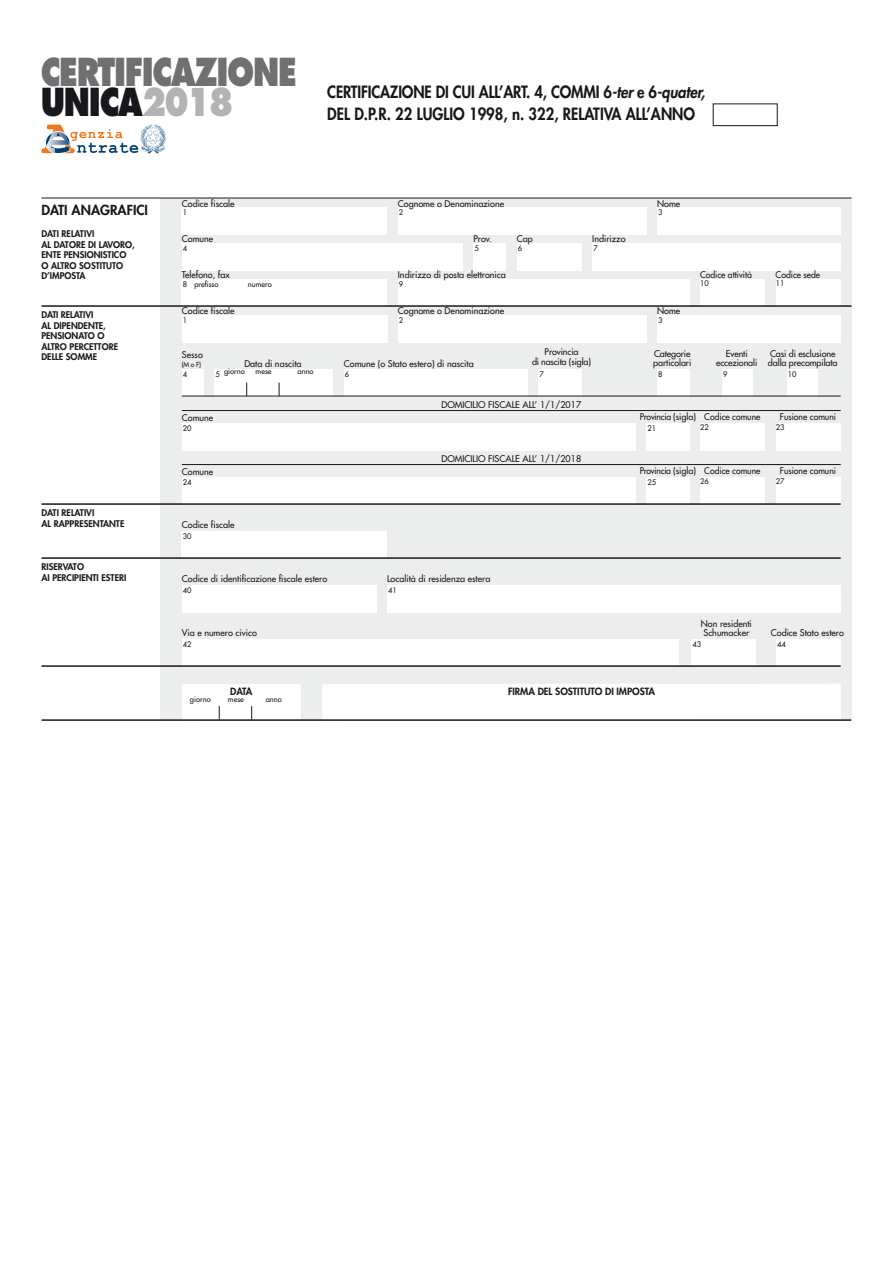
<style>
.page{position:relative;width:893px;height:1263px;background:#fff}
.page>*{position:absolute;margin:0;border:0;box-sizing:border-box;transform-origin:0 0}
.t1{font:800 37.5px/30px "Futura";letter-spacing:-.04em;color:#6f7072;scale:.8 1}
.t2{font:800 16.5px/22.5px "Futura";letter-spacing:-.01em;color:#1a171c;scale:.9 1}
.t3{font:800 13.5px "Futura";color:#1a171c}
.t4{font:800 9.75px "Futura";letter-spacing:-.005em;color:#1a171c}
.t5{font:9px/9px "Futura";color:#1a171c}
.t6{font:800 9px/10.5px "Futura";color:#1a171c}
.t7{font:9px "Futura";color:#1a171c;scale:.96 1}
.t8{font:9px "Futura";letter-spacing:-.03em;color:#1a171c;scale:.96 1}
.t9{font:7.5px "Futura";color:#1a171c}
.t10{font:6.75px "Futura";color:#1a171c}
.s1{color:#1a171c}
.s2{color:#b1b3b4}
.s3{font-style:italic}
</style>
<div class="page">
<div style="left:160px;top:198px;width:691px;height:522px;background:#eceded"></div>
<div style="left:182px;top:207px;width:205px;height:27px;background:#fff"></div>
<div style="left:398px;top:207px;width:248px;height:27px;background:#fff"></div>
<div style="left:657px;top:207px;width:184px;height:27px;background:#fff"></div>
<div style="left:713px;top:104px;width:65px;height:22px;border:1px solid #1a171c"></div>
<div style="left:182px;top:315px;width:205px;height:27px;background:#fff"></div>
<div style="left:398px;top:315px;width:248px;height:27px;background:#fff"></div>
<div style="left:657px;top:315px;width:184px;height:27px;background:#fff"></div>
<div style="left:344px;top:369px;width:183px;height:27px;background:#fff"></div>
<div style="left:182px;top:369px;width:21px;height:27px;background:#fff"></div>
<div style="left:538px;top:369px;width:43px;height:27px;background:#fff"></div>
<div style="left:787px;top:369px;width:30px;height:27px;background:#fff"></div>
<div style="left:214px;top:369px;width:119px;height:27px;background:#fff"></div>
<svg style="left:246px;top:383px;width:1px;height:13px"></svg>
<svg style="left:279px;top:383px;width:1px;height:13px"></svg>
<div style="left:722px;top:369px;width:30px;height:27px;background:#fff"></div>
<div style="left:657px;top:369px;width:32px;height:27px;background:#fff"></div>
<div style="left:182px;top:531px;width:205px;height:27px;background:#fff"></div>
<div style="left:182px;top:243px;width:281px;height:27px;background:#fff"></div>
<div style="left:473px;top:243px;width:33px;height:27px;background:#fff"></div>
<div style="left:592px;top:243px;width:249px;height:27px;background:#fff"></div>
<div style="left:517px;top:243px;width:65px;height:27px;background:#fff"></div>
<div style="left:182px;top:279px;width:205px;height:27px;background:#fff"></div>
<div style="left:398px;top:279px;width:291px;height:27px;background:#fff"></div>
<div style="left:700px;top:279px;width:65px;height:27px;background:#fff"></div>
<div style="left:776px;top:279px;width:65px;height:27px;background:#fff"></div>
<div style="left:322px;top:684px;width:519px;height:36px;background:#fff"></div>
<div style="left:182px;top:684px;width:119px;height:36px;background:#fff"></div>
<svg style="left:219px;top:706px;width:1px;height:13px"></svg>
<svg style="left:251px;top:706px;width:1px;height:13px"></svg>
<div style="left:182px;top:585px;width:194px;height:27px;background:#fff"></div>
<div style="left:387px;top:585px;width:454px;height:27px;background:#fff"></div>
<div style="left:182px;top:639px;width:497px;height:27px;background:#fff"></div>
<div style="left:776px;top:639px;width:65px;height:27px;background:#fff"></div>
<div style="left:691px;top:639px;width:65px;height:27px;background:#fff"></div>
<hr style="left:41px;top:557px;width:800px;height:2px;background:#1a171c">
<hr style="left:41px;top:665px;width:800px;height:2px;background:#1a171c">
<hr style="left:41px;top:719px;width:810px;height:2px;background:#1a171c">
<hr style="left:41px;top:305px;width:810px;height:2px;background:#1a171c">
<hr style="left:41px;top:198px;width:810px;height:1px;background:#1a171c">
<hr style="left:182px;top:396px;width:659px;height:1px;background:#1a171c">
<div style="left:182px;top:477px;width:453px;height:27px;background:#fff"></div>
<div style="left:646px;top:477px;width:43px;height:27px;background:#fff"></div>
<div style="left:700px;top:477px;width:65px;height:27px;background:#fff"></div>
<div style="left:776px;top:477px;width:65px;height:27px;background:#fff"></div>
<hr style="left:182px;top:464px;width:659px;height:1px;background:#1a171c">
<hr style="left:41px;top:503px;width:800px;height:2px;background:#1a171c">
<div style="left:182px;top:423px;width:453px;height:27px;background:#fff"></div>
<div style="left:646px;top:423px;width:44px;height:27px;background:#fff"></div>
<div style="left:700px;top:423px;width:65px;height:27px;background:#fff"></div>
<div style="left:776px;top:423px;width:65px;height:27px;background:#fff"></div>
<hr style="left:182px;top:410px;width:659px;height:1px;background:#1a171c">
<svg style="left:41px;top:124px;width:125px;height:30px"></svg>
<h1 class="t1" style="left:41px;top:60px;width:321px">CERTIFICAZIONE<br><span class="s1">UNICA</span><span class="s2">2018</span></h1>
<h2 class="t2" style="left:327px;top:82px;width:424px">CERTIFICAZIONE DI CUI ALL’ART. 4, COMMI 6<span class="s3">-ter</span>e 6<span class="s3">-quater,<br></span>DEL D.P.R. 22 LUGLIO 1998, n. 322, RELATIVA ALL’ANNO</h2>
<h3 class="t3" style="left:41px;top:203px;width:108px">DATI ANAGRAFICI</h3>
<p class="t6" style="left:41px;top:229px;width:95px">DATI RELATIVI<br>AL DATORE DI LAVORO,<br>ENTE PENSIONISTICO<br>O ALTRO SOSTITUTO<br>D’IMPOSTA</p>
<p class="t6" style="left:41px;top:310px;width:78px">DATI RELATIVI<br>AL DIPENDENTE,<br>PENSIONATO O<br>ALTRO PERCETTORE<br>DELLE SOMME</p>
<p class="t6" style="left:41px;top:508px;width:84px">DATI RELATIVI<br>AL RAPPRESENTANTE</p>
<p class="t6" style="left:41px;top:562px;width:86px">RISERVATO<br>AI PERCIPIENTI ESTERI</p>
<p class="t5" style="left:182px;top:200px;width:54px">Codice fiscale</p>
<p class="t5" style="left:398px;top:200px;width:108px">Cognome o Denominazione</p>
<p class="t9" style="left:183px;top:208px;width:6px">1</p>
<p class="t9" style="left:399px;top:208px;width:6px">2</p>
<p class="t5" style="left:657px;top:200px;width:25px">Nome</p>
<p class="t9" style="left:658px;top:208px;width:6px">3</p>
<p class="t5" style="left:473px;top:235px;width:20px">Prov.</p>
<p class="t5" style="left:517px;top:235px;width:17px">Cap</p>
<p class="t5" style="left:592px;top:235px;width:35px">Indirizzo</p>
<p class="t5" style="left:398px;top:271px;width:109px">Indirizzo di posta elettronica</p>
<p class="t5" style="left:182px;top:235px;width:33px">Comune</p>
<p class="t5" style="left:182px;top:271px;width:49px">Telefono, fax</p>
<p class="t9" style="left:183px;top:244px;width:6px">4</p>
<p class="t9" style="left:475px;top:244px;width:6px">5</p>
<p class="t9" style="left:518px;top:244px;width:6px">6</p>
<p class="t9" style="left:593px;top:244px;width:6px">7</p>
<p class="t9" style="left:183px;top:280px;width:6px">8</p>
<p class="t9" style="left:399px;top:280px;width:6px">9</p>
<p class="t9" style="left:194px;top:280px;width:26px">prefisso</p>
<p class="t9" style="left:248px;top:280px;width:25px">numero</p>
<p class="t7" style="left:700px;top:270px;width:56px">Codice attività</p>
<p class="t9" style="left:700px;top:279px;width:10px">10</p>
<p class="t7" style="left:776px;top:270px;width:48px">Codice sede</p>
<p class="t9" style="left:776px;top:279px;width:10px">11</p>
<p class="t5" style="left:182px;top:307px;width:54px">Codice fiscale</p>
<p class="t9" style="left:183px;top:316px;width:6px">1</p>
<p class="t5" style="left:398px;top:307px;width:108px">Cognome o Denominazione</p>
<p class="t9" style="left:399px;top:316px;width:6px">2</p>
<p class="t5" style="left:657px;top:307px;width:25px">Nome</p>
<p class="t9" style="left:658px;top:316px;width:6px">3</p>
<p class="t5" style="left:182px;top:351px;width:22px">Sesso</p>
<p class="t10" style="left:182px;top:361px;width:21px">(M o F)</p>
<p class="t9" style="left:183px;top:370px;width:6px">4</p>
<p class="t5" style="left:532px;top:347px;width:61px;line-height:10.5px;text-align:center">Provincia<br>di nascita (sigla)</p>
<p class="t5" style="left:244px;top:360px;width:59px">Data di nascita</p>
<p class="t5" style="left:768px;top:350px;width:71px">Casi di esclusione dalla precompilata</p>
<p class="t9" style="left:723px;top:370px;width:6px">9</p>
<p class="t5" style="left:716px;top:350px;width:43px;text-align:center">Eventi eccezionali</p>
<p class="t5" style="left:653px;top:350px;width:40px">Categorie particolari</p>
<p class="t5" style="left:344px;top:360px;width:131px">Comune (o Stato estero) di nascita</p>
<p class="t9" style="left:215px;top:368px;width:31px">5 giorno</p>
<p class="t9" style="left:256px;top:368px;width:17px">mese</p>
<p class="t9" style="left:298px;top:368px;width:18px">anno</p>
<p class="t9" style="left:539px;top:370px;width:6px">7</p>
<p class="t9" style="left:788px;top:370px;width:10px">10</p>
<p class="t9" style="left:345px;top:370px;width:6px">6</p>
<p class="t9" style="left:658px;top:370px;width:6px">8</p>
<p class="t5" style="left:441px;top:401px;width:141px">DOMICILIO FISCALE ALL’ 1/1/2017</p>
<p class="t5" style="left:182px;top:414px;width:33px">Comune</p>
<p class="t9" style="left:183px;top:424px;width:10px">20</p>
<p class="t8" style="left:640px;top:412px;width:60px">Provincia (sigla)</p>
<p class="t7" style="left:704px;top:412px;width:60px">Codice comune</p>
<p class="t9" style="left:700px;top:423px;width:10px">22</p>
<p class="t9" style="left:647px;top:424px;width:10px">21</p>
<p class="t7" style="left:780px;top:412px;width:60px">Fusione comuni</p>
<p class="t9" style="left:776px;top:423px;width:10px">23</p>
<p class="t5" style="left:441px;top:455px;width:141px">DOMICILIO FISCALE ALL’ 1/1/2018</p>
<p class="t5" style="left:182px;top:468px;width:33px">Comune</p>
<p class="t9" style="left:183px;top:478px;width:10px">24</p>
<p class="t8" style="left:640px;top:466px;width:60px">Provincia (sigla)</p>
<p class="t7" style="left:704px;top:466px;width:60px">Codice comune</p>
<p class="t9" style="left:700px;top:477px;width:10px">26</p>
<p class="t9" style="left:647px;top:478px;width:10px">25</p>
<p class="t7" style="left:780px;top:466px;width:60px">Fusione comuni</p>
<p class="t9" style="left:776px;top:477px;width:10px">27</p>
<p class="t5" style="left:182px;top:520px;width:54px">Codice fiscale</p>
<p class="t9" style="left:183px;top:532px;width:10px">30</p>
<p class="t5" style="left:182px;top:575px;width:147px">Codice di identificazione fiscale estero</p>
<p class="t5" style="left:387px;top:575px;width:105px">Località di residenza estera</p>
<p class="t9" style="left:183px;top:586px;width:10px">40</p>
<p class="t9" style="left:388px;top:586px;width:10px">41</p>
<p class="t5" style="left:182px;top:629px;width:77px">Via e numero civico</p>
<p class="t5" style="left:701px;top:620px;width:53px">Non residenti<br>Schumacker</p>
<p class="t5" style="left:771px;top:629px;width:75px">Codice Stato estero</p>
<p class="t9" style="left:183px;top:640px;width:10px">42</p>
<p class="t9" style="left:692px;top:640px;width:10px">43</p>
<p class="t9" style="left:777px;top:640px;width:10px">44</p>
<p class="t4" style="left:230px;top:686px;width:24px">DATA</p>
<p class="t9" style="left:190px;top:695px;width:22px">giorno</p>
<p class="t9" style="left:228px;top:695px;width:17px">mese</p>
<p class="t9" style="left:266px;top:695px;width:18px">anno</p>
<p class="t4" style="left:508px;top:687px;width:148px">FIRMA DEL SOSTITUTO DI IMPOSTA</p>
</div>
